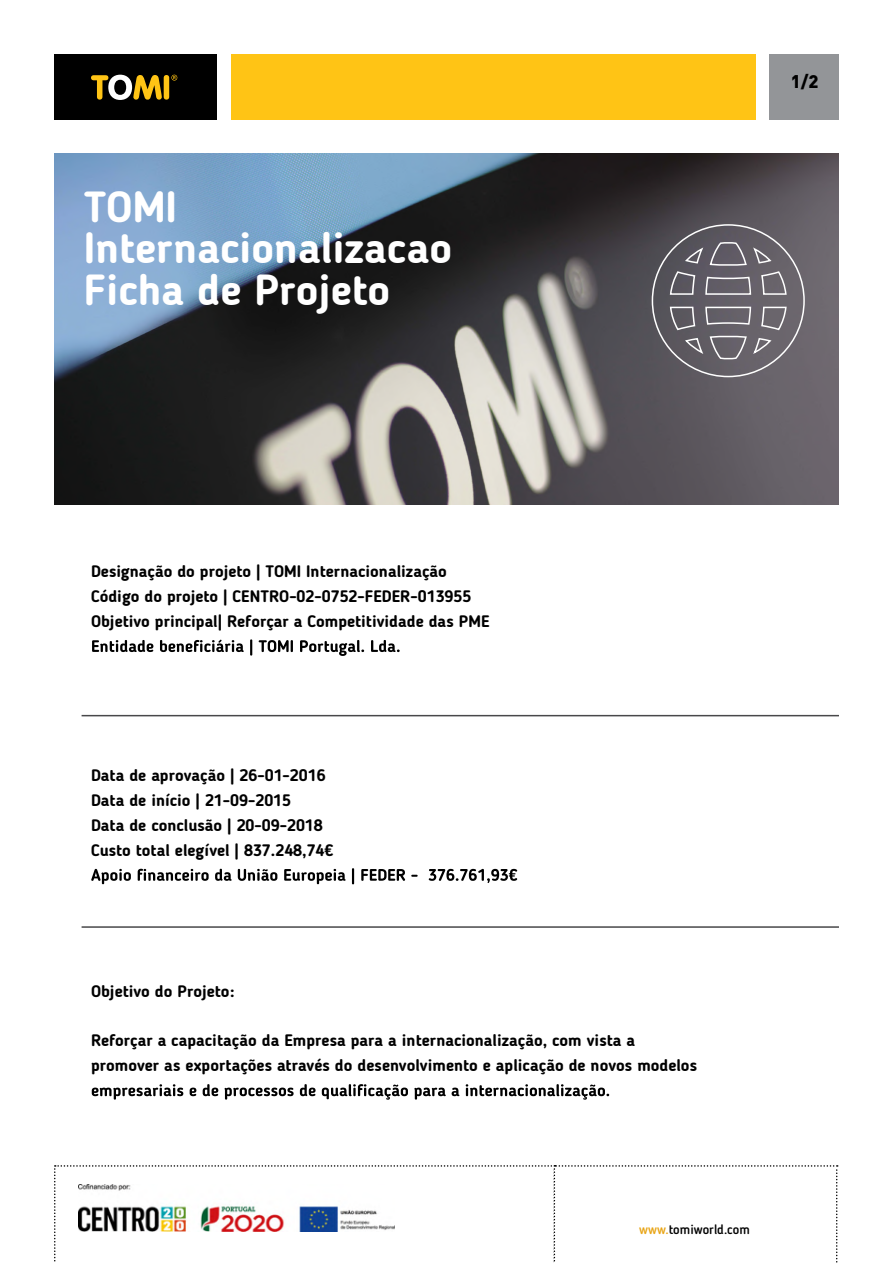
<style>
.page{position:relative;width:893px;height:1263px;background:#fff}
.page>*{position:absolute;margin:0;border:0;box-sizing:border-box;transform-origin:0 0}
.t1{font:700 43.35px/41.2px "Blogger Sans";color:#fff}
.t2{font:900 18px "DIN";color:#000}
.t3{font:700 16.65px/24.9px "Blogger Sans";color:#000}
.t4{font:500 13.2px "Blogger Sans";color:#000}
.s1{color:#e8a415}
</style>
<div class="page">
<div style="left:54px;top:54px;width:162px;height:66px;background:#000"></div>
<div style="left:769px;top:54px;width:70px;height:66px;background:#939598"></div>
<div style="left:231px;top:54px;width:524px;height:66px;background:#ffc415"></div>
<svg style="left:91px;top:75px;width:71px;height:25px"></svg>
<div style="left:164px;top:75px;width:5px;height:25px;background:#ffc415;border-radius:3px"></div>
<svg style="left:171px;top:75px;width:6px;height:6px"></svg>
<svg style="left:54px;top:1165px;width:784px;height:98px"></svg>
<img style="left:79px;top:1184px;width:315px;height:48px">
<img style="left:54px;top:153px;width:785px;height:352px">
<svg style="left:651px;top:223px;width:154px;height:155px;background:#6e6a71"></svg>
<svg style="left:92px;top:1084px;width:517px;height:16px"></svg>
<svg style="left:91px;top:868px;width:426px;height:16px"></svg>
<svg style="left:92px;top:639px;width:308px;height:17px"></svg>
<hr style="left:82px;top:926px;width:757px;height:2px;background:#48484a">
<hr style="left:82px;top:715px;width:757px;height:1px;background:#48484a">
<h1 class="t1" style="left:84px;top:186px;width:370px">TOMI<br>Internacionalizacao<br>Ficha de Projeto</h1>
<p class="t2" style="left:791px;top:70px;width:29px">1/2</p>
<p class="t3" style="left:91px;top:559px;width:400px">Designação do projeto | TOMI Internacionalização<br>Código do projeto | CENTRO-02-0752-FEDER-013955<br>Objetivo principal| Reforçar a Competitividade das PME</p>
<p class="t3" style="left:91px;top:763px;width:244px">Data de aprovação | 26-01-2016<br>Data de início | 21-09-2015<br>Data de conclusão | 20-09-2018<br>Custo total elegível | 837.248,74€</p>
<p class="t3" style="left:91px;top:978px;width:145px">Objetivo do Projeto:</p>
<p class="t3" style="left:91px;top:1028px;width:607px">Reforçar a capacitação da Empresa para a internacionalização, com vista a promover as exportações através do desenvolvimento e aplicação de novos modelos</p>
<p class="t4" style="left:639px;top:1222px;width:112px"><span class="s1">www.</span>tomiworld.com</p>
</div>
